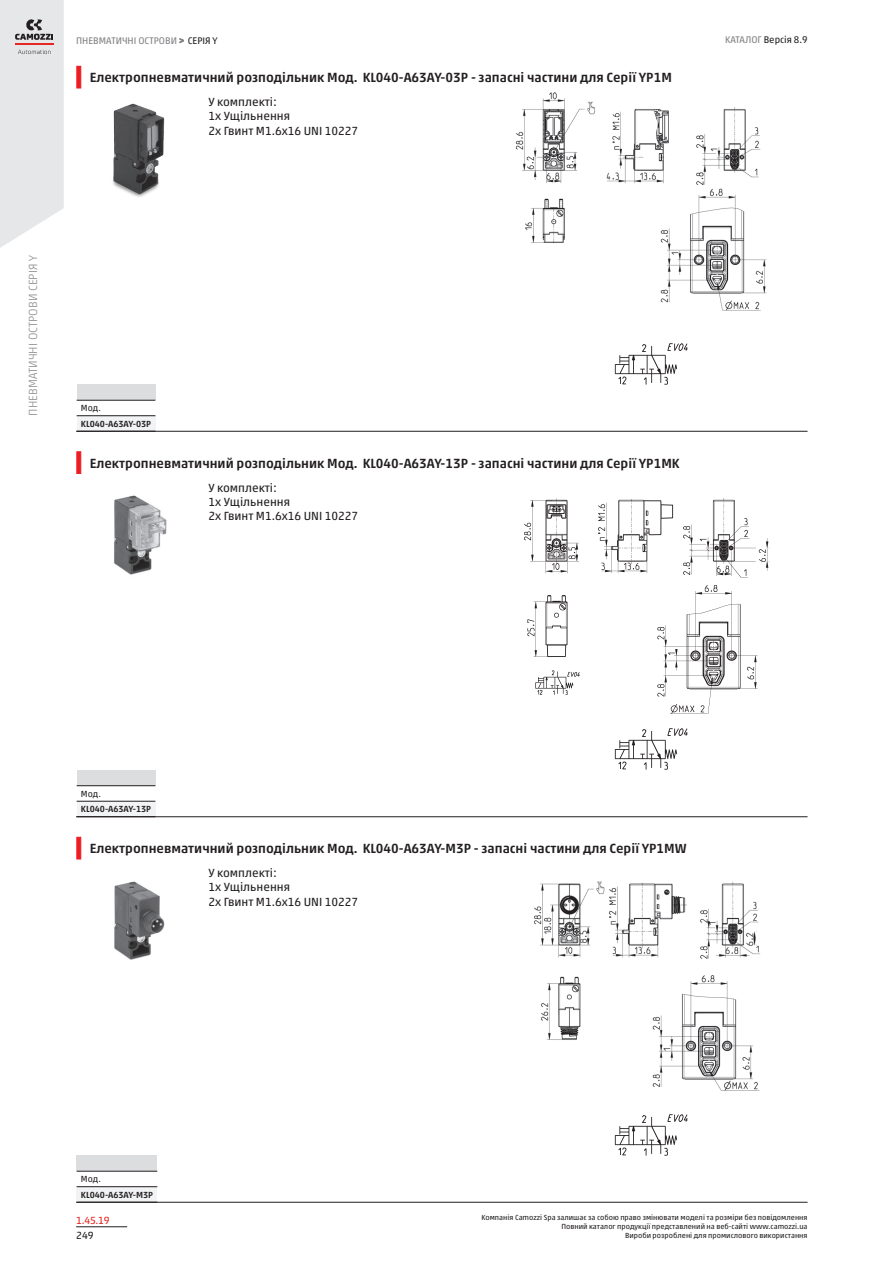
<style>
.page{position:relative;width:893px;height:1263px;background:#fff}
.page>*{position:absolute;margin:0;border:0;box-sizing:border-box;transform-origin:0 0}
.blockTitle_value{font:500 13.5px "Akko W1 G";color:#231f20}
.normal_value{font:12px/14.4px "Akko W1 G";color:#231f20}
.t1{font:300 12px "Akko W1 G";color:#939598}
.secL{font:10.5px "Akko W1 G";color:#e72621}
.sec4L{font:10.5px "Akko W1 G";color:#231f20}
.headTitleL{font:9.75px "Akko W1 G";color:#808285}
.footTitleL{font:9.75px "Akko W1 G";color:#231f20}
.models_row_header{font:500 9px "Akko W1 G";color:#231f20}
.models_model{font:9px "Akko W1 G";color:#231f20}
.footNotesL{font:7.5px "Akko W1 G";color:#231f20}
.s1{font-size:9px}
.s2{color:#231f20}
.s3{color:#808285}
</style>
<div class="page">
<hr style="left:76px;top:1226px;width:51px;height:1px;background:#231f20">
<svg style="left:0;top:0;width:64px;height:248px;background:#e4e4e6"></svg>
<svg style="left:76px;top:66px;width:5px;height:22px"></svg>
<div style="left:77px;top:385px;width:78px;height:15px;background:#dcdddf"></div>
<div style="left:77px;top:416px;width:78px;height:15px;background:#f2f3f4"></div>
<hr style="left:77px;top:400px;width:78px;height:1px;background:#231f20">
<hr style="left:77px;top:415px;width:78px;height:1px;background:#231f20">
<hr style="left:76px;top:431px;width:731px;height:1px;background:#231f20">
<img style="left:112px;top:103px;width:53px;height:94px">
<img style="left:515px;top:92px;width:252px;height:219px">
<img style="left:614px;top:343px;width:74px;height:42px">
<svg style="left:76px;top:451px;width:5px;height:23px"></svg>
<div style="left:77px;top:770px;width:78px;height:16px;background:#dcdddf"></div>
<div style="left:77px;top:801px;width:78px;height:16px;background:#f2f3f4"></div>
<hr style="left:77px;top:785px;width:78px;height:1px;background:#231f20">
<hr style="left:77px;top:801px;width:78px;height:1px;background:#231f20">
<hr style="left:76px;top:816px;width:731px;height:1px;background:#231f20">
<img style="left:114px;top:495px;width:53px;height:80px">
<img style="left:524px;top:498px;width:246px;height:216px">
<img style="left:614px;top:728px;width:74px;height:42px">
<svg style="left:76px;top:837px;width:5px;height:22px"></svg>
<div style="left:77px;top:1156px;width:80px;height:15px;background:#dcdddf"></div>
<div style="left:77px;top:1187px;width:80px;height:15px;background:#f2f3f4"></div>
<hr style="left:77px;top:1171px;width:80px;height:1px;background:#231f20">
<hr style="left:77px;top:1186px;width:80px;height:1px;background:#231f20">
<hr style="left:76px;top:1202px;width:731px;height:1px;background:#231f20">
<img style="left:114px;top:881px;width:51px;height:79px">
<img style="left:534px;top:881px;width:226px;height:210px">
<img style="left:614px;top:1114px;width:74px;height:42px">
<p class="headTitleL" style="left:76px;top:33px;width:143px">ПНЕВМАТИЧНІ ОСТРОВИ <span class="s1">&gt;</span> <span class="s2">СЕРІЯ Y</span></p>
<p class="footTitleL" style="left:725px;top:33px;width:84px"><span class="s3">КАТАЛОГ</span> Версія 8.9</p>
<p class="blockTitle_value" style="left:90px;top:68px;width:584px">Електропневматичний розподільник Мод. KL040-A63AY-03P - запасні частини для Серії YP1M</p>
<p class="normal_value" style="left:209px;top:94px;width:151px">У комплекті:<br>1x Ущільнення<br>2x Гвинт M1.6x16 UNI 10227</p>
<p class="t1" style="left:24px;top:416px;width:162px;rotate:-90deg">ПНЕВМАТИЧНІ ОСТРОВИ СЕРІЯ Y</p>
<p class="models_model" style="left:81px;top:402px;width:22px">Мод.</p>
<p class="models_row_header" style="left:81px;top:417px;width:72px">KL040-A63AY-03P</p>
<p class="blockTitle_value" style="left:90px;top:453px;width:591px">Електропневматичний розподільник Мод. KL040-A63AY-13P - запасні частини для Серії YP1MK</p>
<p class="normal_value" style="left:209px;top:479px;width:151px">У комплекті:<br>1x Ущільнення<br>2x Гвинт M1.6x16 UNI 10227</p>
<p class="models_model" style="left:81px;top:787px;width:22px">Мод.</p>
<p class="models_row_header" style="left:81px;top:803px;width:72px">KL040-A63AY-13P</p>
<p class="blockTitle_value" style="left:90px;top:839px;width:598px">Електропневматичний розподільник Мод. KL040-A63AY-M3P - запасні частини для Серії YP1MW</p>
<p class="normal_value" style="left:209px;top:865px;width:151px">У комплекті:<br>1x Ущільнення<br>2x Гвинт M1.6x16 UNI 10227</p>
<p class="models_model" style="left:81px;top:1173px;width:22px">Мод.</p>
<p class="models_row_header" style="left:81px;top:1188px;width:74px">KL040-A63AY-M3P</p>
<p class="secL" style="left:76px;top:1212px;width:35px">1.45.19</p>
<p class="sec4L" style="left:76px;top:1228px;width:19px">249</p>
<p class="footNotesL" style="left:481px;top:1212px;width:328px">Компанія Camozzi Spa залишає за собою право змінювати моделі та розміри без повідомлення</p>
<p class="footNotesL" style="left:561px;top:1221px;width:248px">Повний каталог продукції представлений на веб-сайті www.camozzi.ua</p>
<p class="footNotesL" style="left:625px;top:1230px;width:184px">Вироби розроблені для промислового використання</p>
</div>
